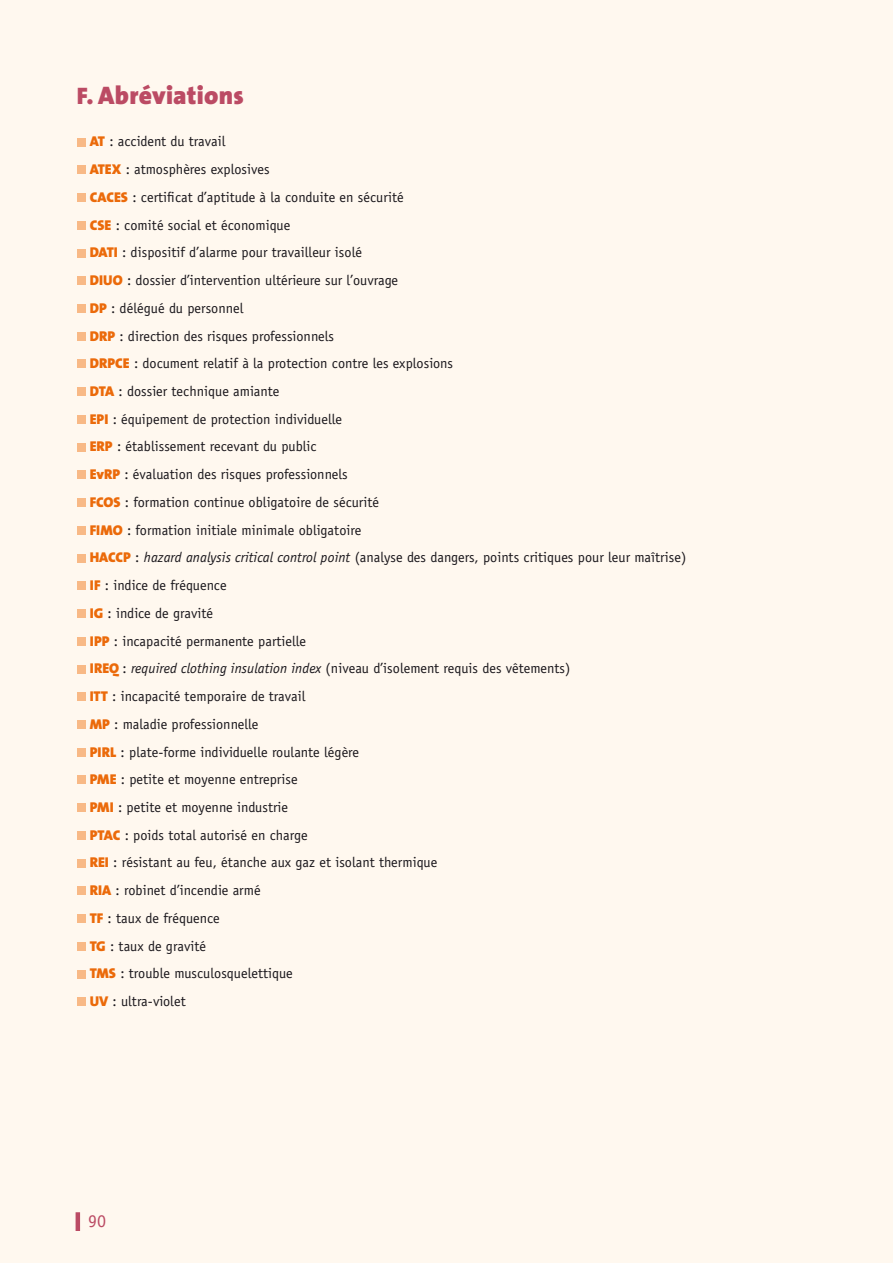
<style>
.page{position:relative;width:893px;height:1263px;background:#fff8ef}
.page>*{position:absolute;margin:0;border:0;box-sizing:border-box;transform-origin:0 0}
.t1{font:900 25.5px "The Sans";letter-spacing:.01em;color:#bb4b64}
.t2{font:18px "Officina Sans";color:#bb4b64}
.t3{font:14.25px/27.8px "Officina Sans";letter-spacing:.005em;color:#1a171c}
.s1{font-size:24px}
.s2{font-family:"The Sans";font-weight:900;color:#eb6a0a}
.s3{font-family:"Officina Sans Std";font-style:italic}
</style>
<div class="page">
<div style="left:77px;top:138px;width:8px;height:8px;background:#f8b986"></div>
<div style="left:77px;top:166px;width:8px;height:8px;background:#f8b986"></div>
<div style="left:77px;top:193px;width:8px;height:9px;background:#f8b986"></div>
<div style="left:77px;top:221px;width:8px;height:9px;background:#f8b986"></div>
<div style="left:77px;top:249px;width:8px;height:8px;background:#f8b986"></div>
<div style="left:77px;top:277px;width:8px;height:8px;background:#f8b986"></div>
<div style="left:77px;top:304px;width:8px;height:9px;background:#f8b986"></div>
<div style="left:77px;top:332px;width:8px;height:8px;background:#f8b986"></div>
<div style="left:77px;top:360px;width:8px;height:8px;background:#f8b986"></div>
<div style="left:77px;top:387px;width:8px;height:9px;background:#f8b986"></div>
<div style="left:77px;top:415px;width:8px;height:9px;background:#f8b986"></div>
<div style="left:77px;top:443px;width:8px;height:8px;background:#f8b986"></div>
<div style="left:77px;top:471px;width:8px;height:8px;background:#f8b986"></div>
<div style="left:77px;top:498px;width:8px;height:9px;background:#f8b986"></div>
<div style="left:77px;top:526px;width:8px;height:9px;background:#f8b986"></div>
<div style="left:77px;top:554px;width:8px;height:8px;background:#f8b986"></div>
<div style="left:77px;top:582px;width:8px;height:8px;background:#f8b986"></div>
<div style="left:77px;top:609px;width:8px;height:9px;background:#f8b986"></div>
<div style="left:77px;top:637px;width:8px;height:8px;background:#f8b986"></div>
<div style="left:77px;top:665px;width:8px;height:8px;background:#f8b986"></div>
<div style="left:77px;top:692px;width:8px;height:9px;background:#f8b986"></div>
<div style="left:77px;top:720px;width:8px;height:9px;background:#f8b986"></div>
<div style="left:77px;top:748px;width:8px;height:8px;background:#f8b986"></div>
<div style="left:77px;top:776px;width:8px;height:8px;background:#f8b986"></div>
<div style="left:77px;top:803px;width:8px;height:9px;background:#f8b986"></div>
<div style="left:77px;top:831px;width:8px;height:9px;background:#f8b986"></div>
<div style="left:77px;top:859px;width:8px;height:8px;background:#f8b986"></div>
<div style="left:77px;top:887px;width:8px;height:8px;background:#f8b986"></div>
<div style="left:77px;top:914px;width:8px;height:9px;background:#f8b986"></div>
<div style="left:77px;top:942px;width:8px;height:9px;background:#f8b986"></div>
<div style="left:77px;top:970px;width:8px;height:8px;background:#f8b986"></div>
<div style="left:77px;top:997px;width:8px;height:9px;background:#f8b986"></div>
<hr style="left:76px;top:1212px;width:4px;height:19px;background:#bb4b64">
<h1 class="t1" style="left:77px;top:73px;width:168px"><span class="s1">F.</span> Abréviations</h1>
<p class="t3" style="left:90px;top:128px;width:598px"><span class="s2">AT</span> : accident du travail<br><span class="s2">ATEX</span> : atmosphères explosives<br><span class="s2">CACES</span> : certificat d’aptitude à la conduite en sécurité<br><span class="s2">CSE</span> : comité social et économique<br><span class="s2">DATI</span> : dispositif d’alarme pour travailleur isolé<br><span class="s2">DIUO</span> : dossier d’intervention ultérieure sur l’ouvrage<br><span class="s2">DP</span> : délégué du personnel<br><span class="s2">DRP</span> : direction des risques professionnels<br><span class="s2">DRPCE</span> : document relatif à la protection contre les explosions<br><span class="s2">DTA</span> : dossier technique amiante<br><span class="s2">EPI</span> : équipement de protection individuelle<br><span class="s2">ERP</span> : établissement recevant du public<br><span class="s2">EvRP</span> : évaluation des risques professionnels<br><span class="s2">FCOS</span> : formation continue obligatoire de sécurité<br><span class="s2">FIMO</span> : formation initiale minimale obligatoire<br><span class="s2">HACCP</span> : <span class="s3">hazard analysis critical control point</span> (analyse des dangers, points critiques pour leur maîtrise)<br><span class="s2">IF</span> : indice de fréquence<br><span class="s2">IG</span> : indice de gravité<br><span class="s2">IPP</span> : incapacité permanente partielle<br><span class="s2">IREQ</span> : <span class="s3">required clothing insulation index</span> (niveau d’isolement requis des vêtements)<br><span class="s2">ITT</span> : incapacité temporaire de travail<br><span class="s2">MP</span> : maladie professionnelle<br><span class="s2">PIRL</span> : plate-forme individuelle roulante légère<br><span class="s2">PME</span> : petite et moyenne entreprise<br><span class="s2">PMI</span> : petite et moyenne industrie<br><span class="s2">PTAC</span> : poids total autorisé en charge<br><span class="s2">REI</span> : résistant au feu, étanche aux gaz et isolant thermique<br><span class="s2">RIA</span> : robinet d’incendie armé<br><span class="s2">TF</span> : taux de fréquence<br><span class="s2">TG</span> : taux de gravité<br><span class="s2">TMS</span> : trouble musculosquelettique<br><span class="s2">UV</span> : ultra-violet</p>
<p class="t2" style="left:88px;top:1210px;width:19px">90</p>
</div>
